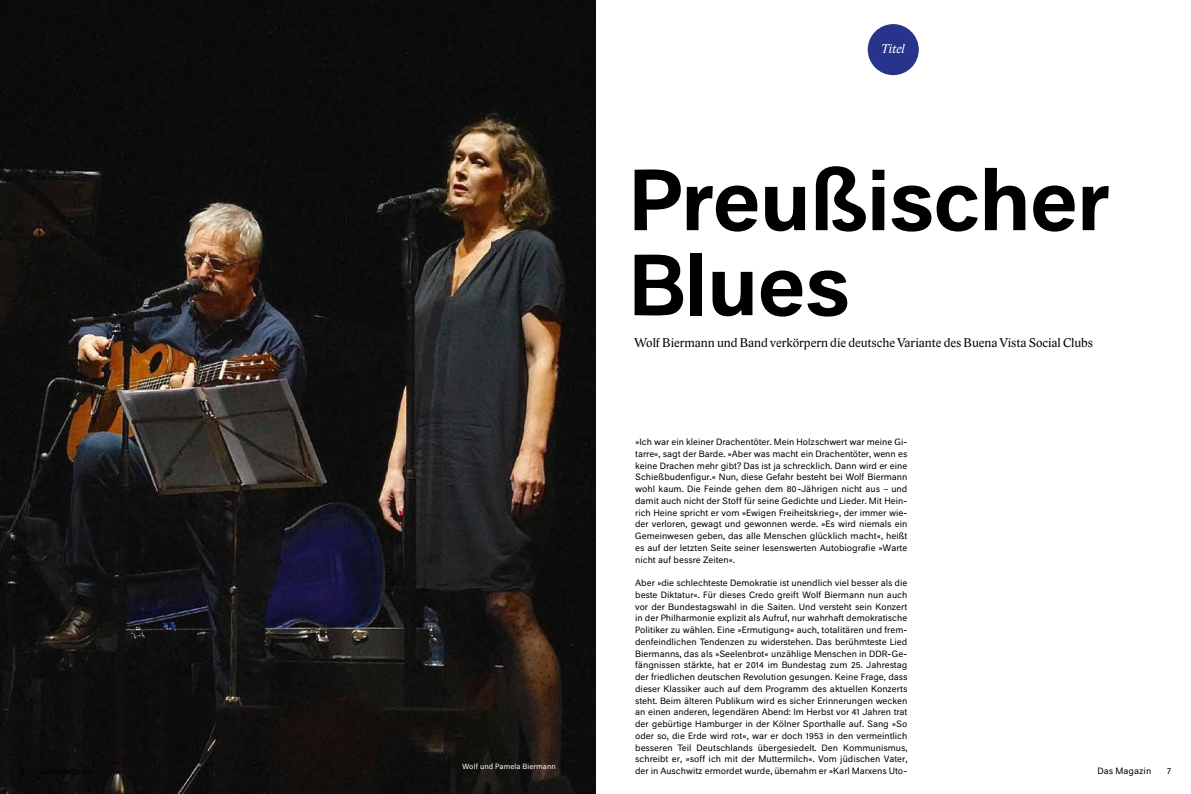
<style>
.page{position:relative;width:1191px;height:794px;background:#fff}
.page>*{position:absolute;margin:0;border:0;box-sizing:border-box;transform-origin:0 0}
.t1{font:500 80px/85px "Neutral BP";letter-spacing:-.015em;color:#000}
.t2{font:13px "Lido STF";color:#000}
.t3{font:italic 13px "Lido STF";color:#fff}
.t4{font:8.5px/11.7px "Neutral BP";color:#000;text-align:justify}
.t5{font:7px "Neutral BP";letter-spacing:.005em;color:#fff}
</style>
<div class="page">
<img style="left:0;top:0;width:595px;height:794px">
<div style="left:867px;top:24px;width:51px;height:51px;background:#28348b;border-radius:50%"></div>
<p class="t5" style="left:462px;top:761px;width:95px">Wolf und Pamela Biermann</p>
<h2 class="t3" style="left:881px;top:42px;width:25px">Titel</h2>
<h1 class="t1" style="left:628px;top:151px;width:482px">Preußischer<br>Blues</h1>
<h2 class="t2" style="left:634px;top:336px;width:460px">Wolf Biermann und Band verkörpern die deutsche Variante des Buena Vista Social Clubs</h2>
<p class="t4" style="left:635px;top:435px;width:274px">»Ich war ein kleiner Drachentöter. Mein Holzschwert war meine Gi&shy;tarre«, sagt der Barde. »Aber was macht ein Drachentöter, wenn es keine Drachen mehr gibt? Das ist ja schrecklich. Dann wird er eine Schießbudenfigur.« Nun, diese Gefahr besteht bei Wolf Biermann wohl kaum. Die Feinde gehen dem 80-Jährigen nicht aus – und damit auch nicht der Stoff für seine Gedichte und Lieder. Mit Hein&shy;rich Heine spricht er vom »Ewigen Freiheitskrieg«, der immer wie&shy;der verloren, gewagt und gewonnen werde. »Es wird niemals ein Gemeinwesen geben, das alle Menschen glücklich macht«, heißt es auf der letzten Seite seiner lesenswerten Autobiografie »Warte nicht auf bessre Zeiten«.</p>
<p class="t4" style="left:635px;top:576px;width:274px">Aber »die schlechteste Demokratie ist unendlich viel besser als die beste Diktatur«. Für dieses Credo greift Wolf Biermann nun auch vor der Bundestagswahl in die Saiten. Und versteht sein Konzert in der Philharmonie explizit als Aufruf, nur wahrhaft demokratische Politiker zu wählen. Eine »Ermutigung« auch, totalitären und frem&shy;denfeindlichen Tendenzen zu widerstehen. Das berühmteste Lied Biermanns, das als »Seelenbrot« unzählige Menschen in DDR-Ge&shy;fängnissen stärkte, hat er 2014 im Bundestag zum 25. Jahrestag der friedlichen deutschen Revolution gesungen. Keine Frage, dass dieser Klassiker auch auf dem Programm des aktuellen Konzerts steht. Beim älteren Publikum wird es sicher Erinnerungen wecken an einen anderen, legendären Abend: Im Herbst vor 41 Jahren trat der gebürtige Hamburger in der Kölner Sporthalle auf. Sang »So oder so, die Erde wird rot«, war er doch 1953 in den vermeintlich besseren Teil Deutschlands übergesiedelt. Den Kommunismus, schreibt er, »soff ich mit der Muttermilch«. Vom jüdischen Vater, der in Auschwitz ermordet wurde, übernahm er »Karl Marxens Uto-</p>
<p class="t4" style="left:1097px;top:764px;width:55px">Das Magazin</p>
<p class="t4" style="left:1167px;top:764px;width:5px">7</p>
</div>
